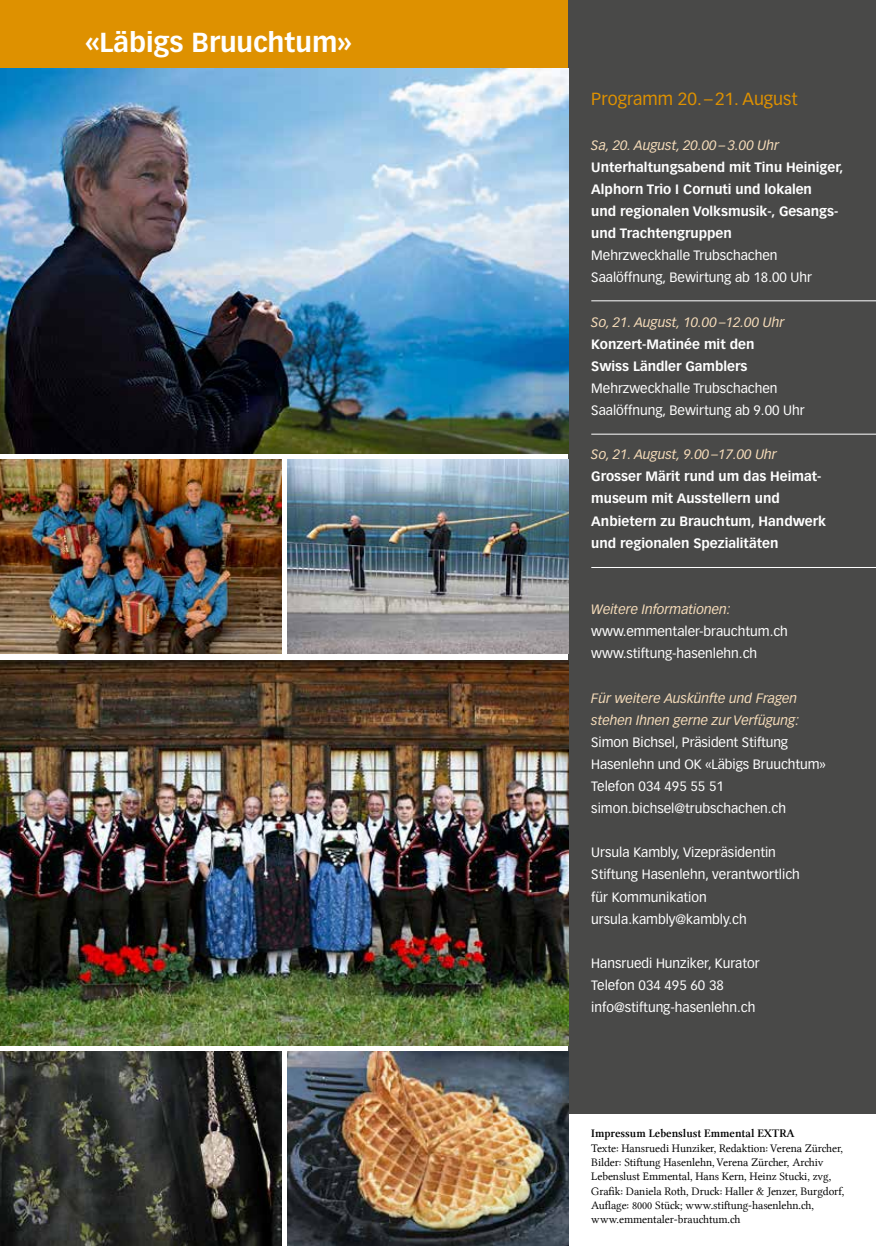
<style>
.page{position:relative;width:876px;height:1246px;background:#fff}
.page>*{position:absolute;margin:0;border:0;box-sizing:border-box;transform-origin:0 0}
.t1{font:700 27px "Vectora LT Std";color:#fff}
.t2{font:17.25px "Vectora LT Std";color:#de9100}
.t3{font:13.35px/22px "Vectora LT Std";color:#fff}
.t4{font:700 13.35px/22px "Vectora LT Std";color:#fff}
.t5{font:italic 13.35px/22px "Vectora LT Std";color:#f7ddba}
.t6{font:11.7px/14.2px "Lin Libertine";letter-spacing:-.005em;color:#000}
.t7{font:11.7px "Lin Libertine B";color:#000}
</style>
<div class="page">
<div style="left:0;top:0;width:569px;height:68px;background:#de9100"></div>
<div style="left:569px;top:0;width:307px;height:1114px;background:#494948"></div>
<img style="left:0;top:459px;width:281px;height:195px">
<img style="left:0;top:1052px;width:281px;height:194px">
<img style="left:288px;top:459px;width:281px;height:195px">
<img style="left:288px;top:1052px;width:281px;height:194px">
<hr style="left:591px;top:301px;width:285px;height:1px;background:#fff">
<hr style="left:591px;top:434px;width:285px;height:1px;background:#fff">
<hr style="left:591px;top:567px;width:285px;height:1px;background:#fff">
<img style="left:0;top:68px;width:569px;height:385px">
<img style="left:0;top:660px;width:569px;height:385px">
<h1 class="t1" style="left:85px;top:26px;width:269px">«Läbigs Bruuchtum»</h1>
<p class="t2" style="left:591px;top:89px;width:208px">Programm 20. –21. August</p>
<p class="t5" style="left:591px;top:134px;width:189px">Sa, 20. August, 20.00 – 3.00 Uhr</p>
<p class="t4" style="left:591px;top:156px;width:254px">Unterhaltungsabend mit Tinu Heiniger, Alphorn Trio I Cornuti und lokalen<br>und regionalen Volksmusik-, Gesangs&shy;und Trachtengruppen</p>
<p class="t3" style="left:591px;top:245px;width:222px">Mehrzweckhalle Trubschachen<br>Saalöffnung, Bewirtung ab 18.00 Uhr</p>
<p class="t5" style="left:591px;top:311px;width:195px">So, 21. August, 10.00 –12.00 Uhr</p>
<p class="t4" style="left:591px;top:333px;width:165px">Konzert-Matinée mit den<br>Swiss Ländler Gamblers</p>
<p class="t3" style="left:591px;top:377px;width:215px">Mehrzweckhalle Trubschachen<br>Saalöffnung, Bewirtung ab 9.00 Uhr</p>
<p class="t5" style="left:591px;top:444px;width:187px">So, 21. August, 9.00 –17.00 Uhr</p>
<p class="t4" style="left:591px;top:466px;width:236px">Grosser Märit rund um das Heimat&shy;museum mit Ausstellern und<br>Anbietern zu Brauchtum, Handwerk und regionalen Spezialitäten</p>
<p class="t5" style="left:591px;top:598px;width:141px">Weitere Informationen:</p>
<p class="t3" style="left:591px;top:620px;width:198px">www.emmentaler-brauchtum.ch www.stiftung-hasenlehn.ch</p>
<p class="t5" style="left:591px;top:687px;width:209px">Für weitere Auskünfte und Fragen stehen Ihnen gerne zur Verfügung:</p>
<p class="t3" style="left:591px;top:731px;width:236px">Simon Bichsel, Präsident Stiftung<br>Hasenlehn und OK «Läbigs Bruuchtum»<br>Telefon 034 495 55 51 simon.bichsel@trubschachen.ch</p>
<p class="t3" style="left:591px;top:842px;width:210px">Ursula Kambly, Vizepräsidentin<br>Stiftung Hasenlehn, verantwortlich für Kommunikation ursula.kambly@kambly.ch</p>
<p class="t3" style="left:591px;top:952px;width:170px">Hansruedi Hunziker, Kurator<br>Telefon 034 495 60 38 info@stiftung-hasenlehn.ch</p>
<p class="t7" style="left:591px;top:1126px;width:205px">Impressum Lebenslust Emmental EXTRA</p>
<p class="t6" style="left:591px;top:1141px;width:255px">Texte: Hansruedi Hunziker, Redaktion: Verena Zürcher, Bilder: Stiftung Hasenlehn, Verena Zürcher, Archiv Lebenslust Emmental, Hans Kern, Heinz Stucki, zvg, Grafik: Daniela Roth, Druck: Haller &amp; Jenzer, Burgdorf, Auflage: 8000 Stück; www.stiftung-hasenlehn.ch, www.emmentaler-brauchtum.ch</p>
</div>
